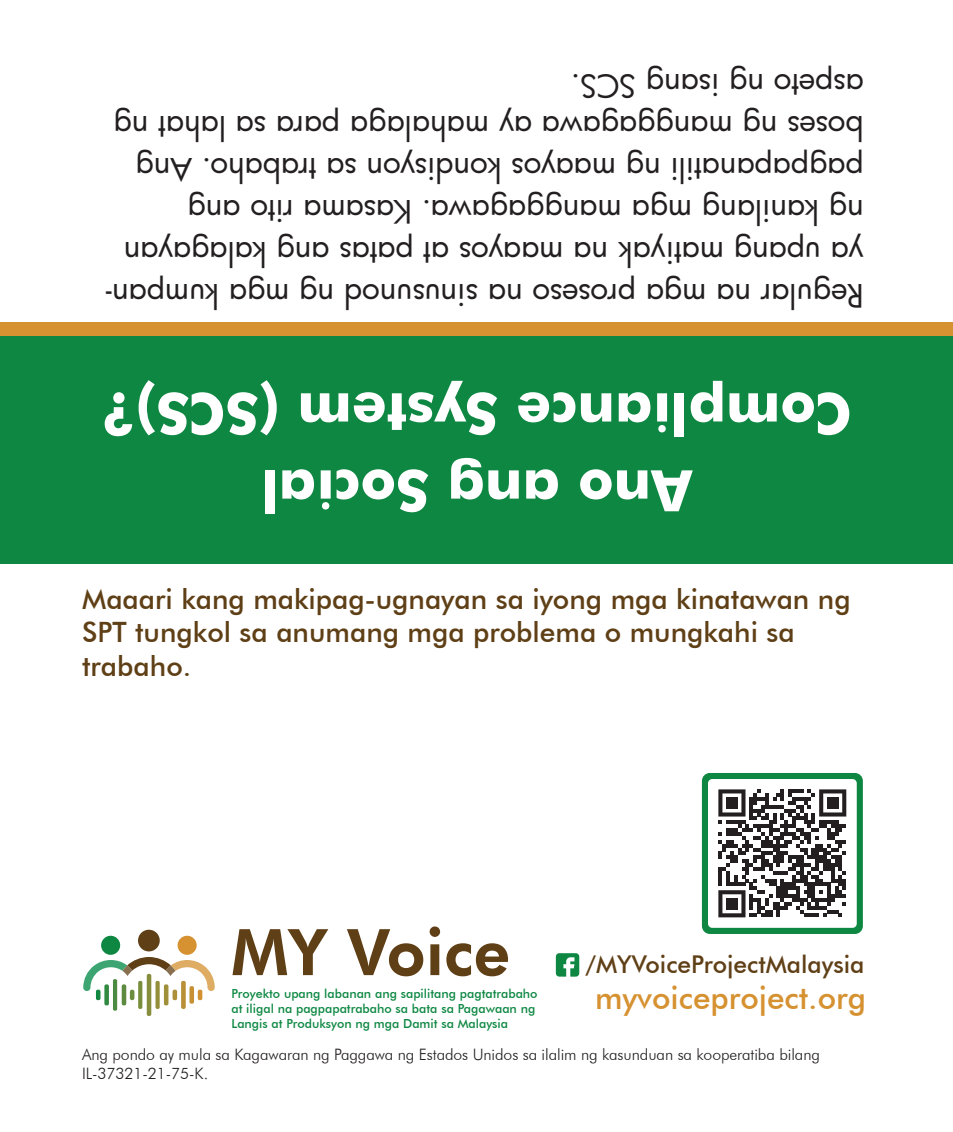
<style>
.page{position:relative;width:953px;height:1132px;background:#fff}
.page>*{position:absolute;margin:0;border:0;box-sizing:border-box;transform-origin:0 0}
.t1{font:800 64.4px "Futura BT";color:#5f3f16}
.t2{font:700 57.05px/77px "Futura";color:#fff;text-align:center}
.t3{font:31.5px/42px "Futura";color:#231f20}
.t4{font:500 31.5px "Futura BT";color:#d69131}
.t5{font:500 28px/33.6px "Futura BT";color:#5f3f16}
.t6{font:500 24.5px "Futura BT";color:#5f3f16}
.t7{font:300 15.75px/18.9px "Futura BT";letter-spacing:-.005em;color:#211d1e}
.t8{font:500 12.6px/15px "Futura BT";color:#0e8843}
</style>
<div class="page">
<div style="left:0;top:329px;width:952px;height:235px;background:#0e8742"></div>
<div style="left:0;top:322px;width:952px;height:14px;background:#d69131"></div>
<div style="left:138px;top:929px;width:22px;height:22px;background:#5f3f16;border-radius:50%"></div>
<div style="left:101px;top:935px;width:19px;height:19px;background:#0e8742;border-radius:50%"></div>
<div style="left:177px;top:935px;width:20px;height:19px;background:#d69131;border-radius:50%"></div>
<svg style="left:83px;top:957px;width:132px;height:58px"></svg>
<svg style="left:556px;top:953px;width:23px;height:23px"></svg>
<svg style="left:702px;top:773px;width:160px;height:160px"></svg>
<div style="left:726px;top:796px;width:11px;height:12px;background:#231f20"></div>
<div style="left:826px;top:796px;width:12px;height:12px;background:#231f20"></div>
<div style="left:726px;top:897px;width:11px;height:12px;background:#231f20"></div>
<p class="t3" style="left:863px;top:317px;width:759px;rotate:-180deg">Regular na mga proseso na sinusunod ng mga kumpan&shy;ya upang matiyak na maayos at patas ang kalagayan ng kanilang mga manggagawa. Kasama rito ang pagpapanatili ng maayos kondisyon sa trabaho. Ang boses ng manggagawa ay mahalaga para sa lahat ng aspeto ng isang SCS.</p>
<h2 class="t2" style="left:851px;top:533px;width:752px;rotate:-180deg">Ano ang Social<br>Compliance System (SCS)?</h2>
<p class="t5" style="left:82px;top:581px;width:770px">Maaari kang makipag-ugnayan sa iyong mga kinatawan ng<br>SPT tungkol sa anumang mga problema o mungkahi sa trabaho.</p>
<h1 class="t1" style="left:231px;top:912px;width:280px">MY Voice</h1>
<p class="t8" style="left:231px;top:985px;width:307px">Proyekto upang labanan ang sapilitang pagtatrabaho at iligal na pagpapatrabaho sa bata sa Pagawaan ng<br>Langis at Produksyon ng mga Damit sa Malaysia</p>
<p class="t4" style="left:595px;top:978px;width:272px">myvoiceproject.org</p>
<p class="t6" style="left:585px;top:949px;width:281px">/MYVoiceProjectMalaysia</p>
<p class="t7" style="left:82px;top:1044px;width:739px">Ang pondo ay mula sa Kagawaran ng Paggawa ng Estados Unidos sa ilalim ng kasunduan sa kooperatiba bilang<br>IL-37321-21-75-K.</p>
</div>
